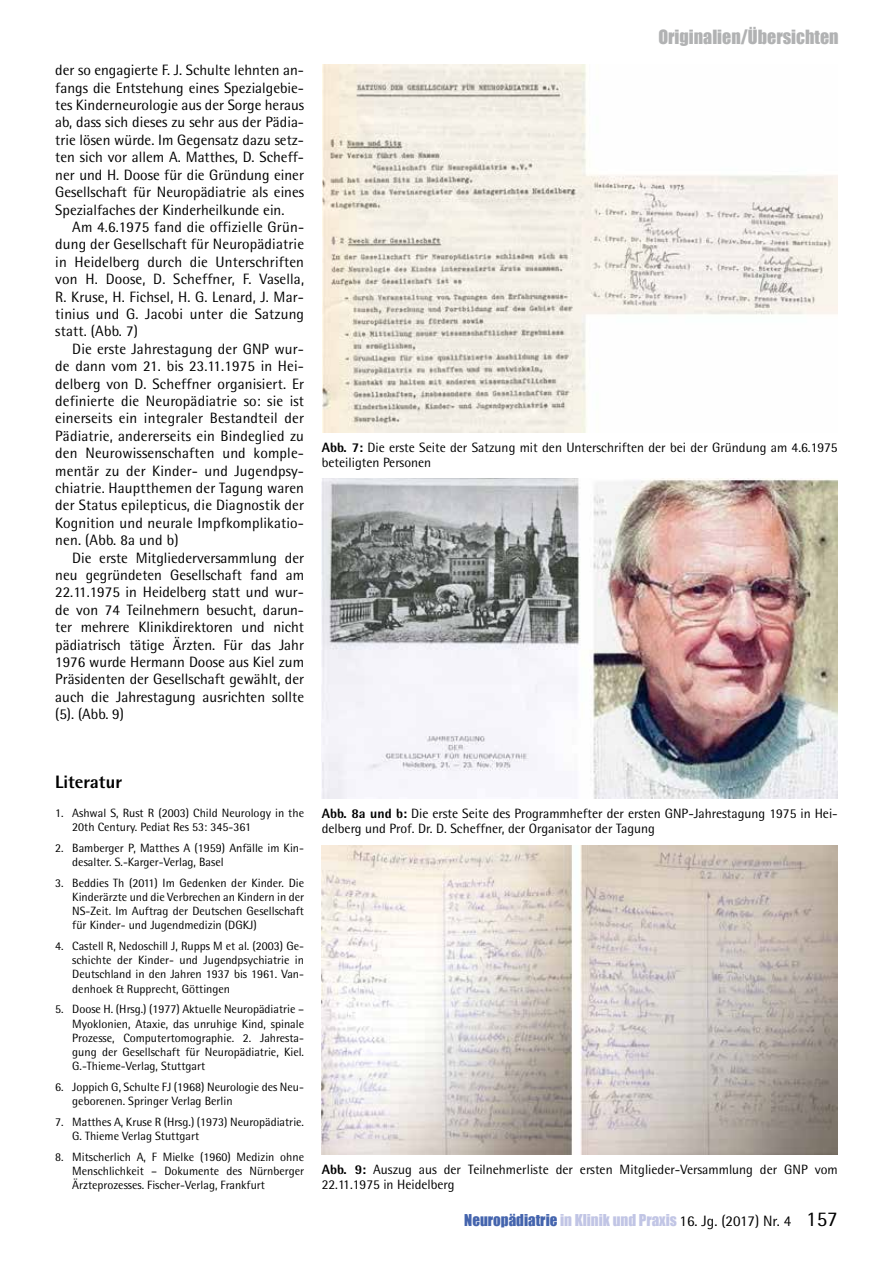
<style>
.page{position:relative;width:893px;height:1263px;background:#fff}
.page>*{position:absolute;margin:0;border:0;box-sizing:border-box;transform-origin:0 0}
.t1{font:18px "Impact";color:#b1b2b3}
.t2{font:800 18px "Rotis Semi Sans";color:#000}
.t3{font:15px/17.4px "Rotis Semi Sans";color:#000;text-align:justify}
.t4{font:15px "Impact";color:#c1c5e5}
.t5{font:13.5px/15.8px "Rotis Semi Sans";color:#000}
.t6{font:12px/14.2px "Rotis Semi Sans";color:#000}
.s1{font-weight:800}
.s2{color:#4464ad}
.s3{font-family:"Rotis Semi Sans";color:#000}
.s4{font-family:"Rotis Semi Sans";font-size:21px;color:#000}
</style>
<div class="page">
<img style="left:322px;top:845px;width:516px;height:309px">
<img style="left:322px;top:479px;width:516px;height:319px">
<img style="left:322px;top:64px;width:515px;height:368px">
<p class="t3" style="left:55px;top:61px;width:250px">der so engagierte F. J. Schulte lehnten an&shy;fangs die Entstehung eines Spezialgebie&shy;tes Kinderneurologie aus der Sorge heraus ab, dass sich dieses zu sehr aus der Pädia&shy;trie lösen würde. Im Gegensatz dazu setz&shy;ten sich vor allem A. Matthes, D. Scheff&shy;ner und H. Doose für die Gründung einer Gesellschaft für Neuropädiatrie als eines Spezialfaches der Kinderheilkunde ein.</p>
<p class="t3" style="left:55px;top:218px;width:250px;text-indent:17px">Am 4.6.1975 fand die offizielle Grün&shy;dung der Gesellschaft für Neuropädiatrie in Heidelberg durch die Unterschriften von H. Doose, D. Scheffner, F. Vasella, R. Kruse, H. Fichsel, H. G. Lenard, J. Mar&shy;tinius und G. Jacobi unter die Satzung statt. (Abb. 7)</p>
<p class="t3" style="left:55px;top:340px;width:250px;text-indent:17px">Die erste Jahrestagung der GNP wur&shy;de dann vom 21. bis 23.11.1975 in Hei&shy;delberg von D. Scheffner organisiert. Er definierte die Neuropädiatrie so: sie ist einerseits ein integraler Bestandteil der Pädiatrie, andererseits ein Bindeglied zu den Neurowissenschaften und komple&shy;mentär zu der Kinder- und Jugendpsy&shy;chiatrie. Hauptthemen der Tagung waren der Status epilepticus, die Diagnostik der Kognition und neurale Impfkomplikatio&shy;nen. (Abb. 8a und b)</p>
<p class="t3" style="left:55px;top:549px;width:250px;text-indent:17px">Die erste Mitgliederversammlung der neu gegründeten Gesellschaft fand am 22.11.1975 in Heidelberg statt und wur&shy;de von 74 Teilnehmern besucht, darun&shy;ter mehrere Klinikdirektoren und nicht pädiatrisch tätige Ärzten. Für das Jahr 1976 wurde Hermann Doose aus Kiel zum Präsidenten der Gesellschaft gewählt, der auch die Jahrestagung ausrichten sollte (5). (Abb. 9)</p>
<p class="t1" style="left:658px;top:23px;width:182px">Originalien/Übersichten</p>
<p class="t5" style="left:322px;top:439px;width:517px"><span class="s1">Abb. 7:</span> Die erste Seite der Satzung mit den Unterschriften der bei der Gründung am 4.6.1975 beteiligten Personen</p>
<p class="t2" style="left:55px;top:770px;width:68px">Literatur</p>
<p class="t6" style="left:72px;top:805px;width:233px;text-indent:-17px">1. Ashwal S, Rust R (2003) Child Neurology in the<br>20th Century. Pediat Res 53: 345-361</p>
<p class="t6" style="left:72px;top:840px;width:233px;text-indent:-17px">2. Bamberger P, Matthes A (1959) Anfälle im Kin&shy;desalter. S.-Karger-Verlag, Basel</p>
<p class="t6" style="left:72px;top:875px;width:233px;text-align:justify;text-indent:-17px">3. Beddies Th (2011) Im Gedenken der Kinder. Die Kinderärzte und die Verbrechen an Kindern in der NS-Zeit. Im Auftrag der Deutschen Gesellschaft für Kinder- und Jugendmedizin (DGKJ)</p>
<p class="t6" style="left:72px;top:939px;width:233px;text-align:justify;text-indent:-17px">4. Castell R, Nedoschill J, Rupps M et al. (2003) Ge&shy;schichte der Kinder- und Jugendpsychiatrie in Deutschland in den Jahren 1937 bis 1961. Van&shy;denhoek &amp; Rupprecht, Göttingen</p>
<p class="t6" style="left:72px;top:1002px;width:233px;text-align:justify;text-indent:-17px">5. Doose H. (Hrsg.) (1977) Aktuelle Neuropädiatrie – Myoklonien, Ataxie, das unruhige Kind, spinale Prozesse, Computertomographie. 2. Jahresta&shy;gung der Gesellschaft für Neuropädiatrie, Kiel.<br>G.-Thieme-Verlag, Stuttgart</p>
<p class="t6" style="left:72px;top:1079px;width:233px;text-indent:-17px">6. Joppich G, Schulte FJ (1968) Neurologie des Neu&shy;geborenen. Springer Verlag Berlin</p>
<p class="t6" style="left:72px;top:1114px;width:233px;text-indent:-17px">7. Matthes A, Kruse R (Hrsg.) (1973) Neuropädiatrie.<br>G. Thieme Verlag Stuttgart</p>
<p class="t6" style="left:72px;top:1149px;width:233px;text-align:justify;text-indent:-17px">8. Mitscherlich A, F Mielke (1960) Medizin ohne Menschlichkeit – Dokumente des Nürnberger Ärzteprozesses. Fischer-Verlag, Frankfurt</p>
<p class="t5" style="left:322px;top:805px;width:517px"><span class="s1">Abb. 8a und b:</span> Die erste Seite des Programmhefter der ersten GNP-Jahrestagung 1975 in Hei&shy;delberg und Prof. Dr. D. Scheffner, der Organisator der Tagung</p>
<p class="t5" style="left:322px;top:1161px;width:517px"><span class="s1">Abb. 9:</span> Auszug aus der Teilnehmerliste der ersten Mitglieder-Versammlung der GNP vom<br>22.11.1975 in Heidelberg</p>
<p class="t4" style="left:464px;top:1208px;width:375px"><span class="s2">Neuropädiatrie</span> in Klinik und Praxis <span class="s3">16. Jg. (2017) Nr. 4</span> <span class="s4">157</span></p>
</div>
